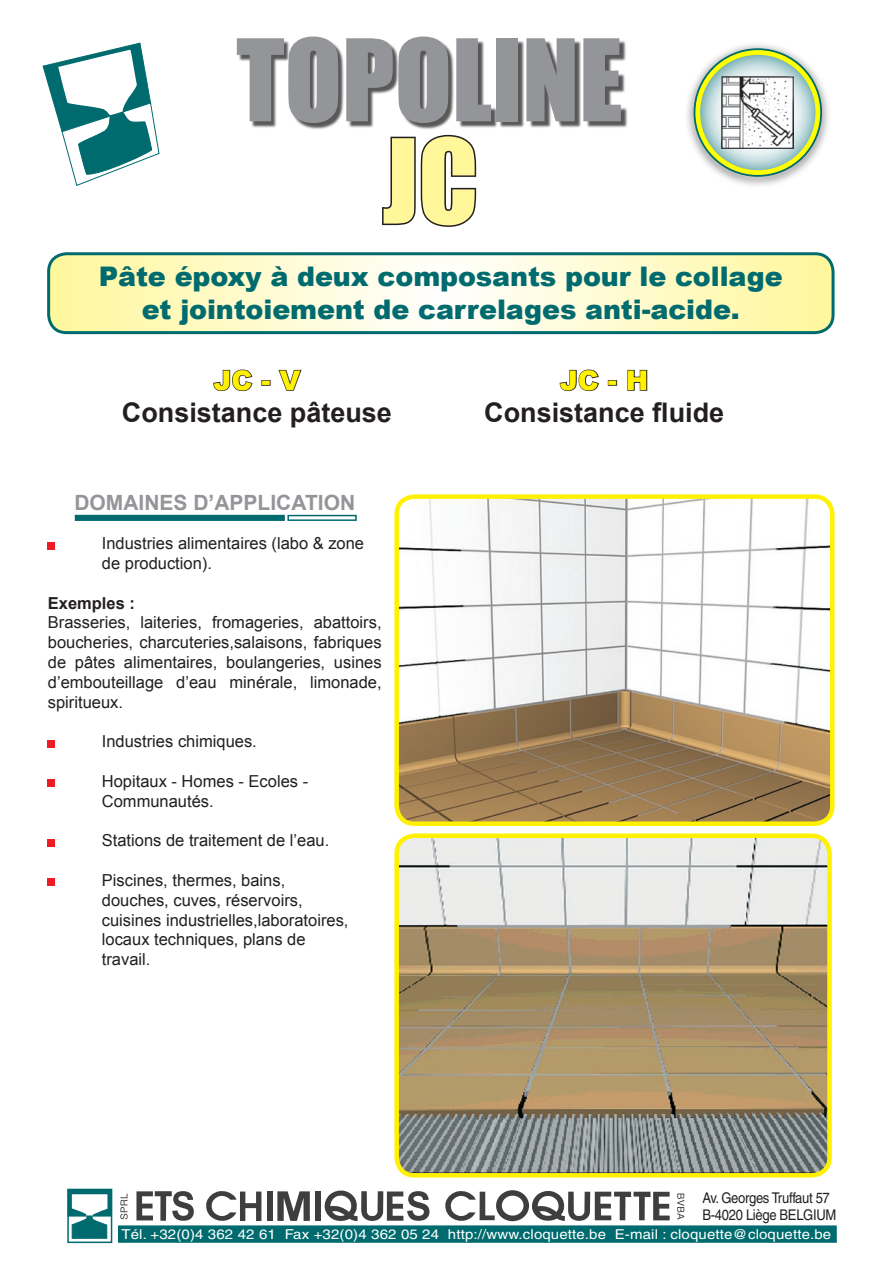
<style>
.page{position:relative;width:893px;height:1263px;background:#fff}
.page>*{position:absolute;margin:0;border:0;box-sizing:border-box;transform-origin:0 0}
.t1{font:108px "Impact";color:#fff79a}
.t2{font:105px "Impact";color:#939598}
.t3{font:900 27px/32.4px "Arial";letter-spacing:-.005em;color:#006b6e;text-align:center}
.t4{font:700 27px "Arial";color:#231f20}
.t5{font:900 27px "Arial";color:#fff101}
.t6{font:700 21px "Arial";color:#939598}
.t7{font:16.5px/19.8px "Arial";color:#231f20}
.t8{font:700 16.5px "Arial";color:#231f20}
.t9{font:14.7px/17.7px "Helvetica";letter-spacing:-.025em;color:#231f20;scale:.88 1}
.t10{font:13.65px "Helvetica";letter-spacing:.01em;color:#fff;scale:1.1 1}
</style>
<div class="page">
<svg style="left:43px;top:43px;width:117px;height:143px"></svg>
<div style="left:48px;top:542px;width:7px;height:7px;background:#ee1d23"></div>
<div style="left:48px;top:740px;width:7px;height:7px;background:#ee1d23"></div>
<div style="left:48px;top:780px;width:7px;height:7px;background:#ee1d23"></div>
<div style="left:48px;top:839px;width:7px;height:7px;background:#ee1d23"></div>
<div style="left:48px;top:879px;width:7px;height:7px;background:#ee1d23"></div>
<svg style="left:49px;top:254px;width:784px;height:79px;background:#fefacc"></svg>
<div style="left:47px;top:252px;width:787px;height:82px;border:3px solid #006b6e;border-radius:18px"></div>
<img style="left:687px;top:44px;width:142px;height:142px">
<svg style="left:698px;top:52px;width:120px;height:121px;background:#bed8bf"></svg>
<div style="left:695px;top:50px;width:125px;height:125px;border:5px solid #ff0;border-radius:50%"></div>
<img style="left:722px;top:76px;width:72px;height:73px">
<div style="left:238px;top:38px;width:390px;height:92px;background:#231f20;opacity:.75"></div>
<div style="left:75px;top:515px;width:210px;height:6px;border:2px solid #006b6e"></div>
<div style="left:287px;top:515px;width:70px;height:6px;border:2px solid #006b6e"></div>
<svg style="left:382px;top:134px;width:95px;height:93px"></svg>
<img style="left:397px;top:497px;width:435px;height:326px;border-radius:18px">
<div style="left:394px;top:494px;width:440px;height:332px;border:4px solid #fff101;border-radius:18px"></div>
<img style="left:397px;top:836px;width:432px;height:339px;border-radius:18px">
<div style="left:394px;top:833px;width:438px;height:344px;border:4px solid #fff101;border-radius:18px"></div>
<svg style="left:213px;top:369px;width:40px;height:23px"></svg>
<div style="left:261px;top:380px;width:10px;height:6px;border:2px solid #231f20"></div>
<svg style="left:278px;top:369px;width:24px;height:22px"></svg>
<svg style="left:559px;top:369px;width:40px;height:23px"></svg>
<div style="left:608px;top:380px;width:9px;height:6px;border:2px solid #231f20"></div>
<svg style="left:627px;top:369px;width:21px;height:22px"></svg>
<div style="left:119px;top:1226px;width:717px;height:16px;background:#006b6e"></div>
<div style="left:118px;top:1225px;width:719px;height:18px;border:2px solid #006b6e"></div>
<svg style="left:277px;top:1191px;width:33px;height:30px"></svg>
<div style="left:267px;top:1191px;width:5px;height:30px;background:#3e3e3f"></div>
<div style="left:315px;top:1192px;width:6px;height:29px;background:#3e3e3f"></div>
<svg style="left:136px;top:1191px;width:58px;height:30px"></svg>
<svg style="left:206px;top:1191px;width:55px;height:30px"></svg>
<svg style="left:445px;top:1190px;width:225px;height:32px"></svg>
<svg style="left:324px;top:1190px;width:105px;height:31px"></svg>
<div style="left:68px;top:1189px;width:44px;height:27px;background:linear-gradient(to right,#006b6e,#006b6e)"></div>
<div style="left:68px;top:1189px;width:44px;height:27px;border:1px solid #006b6e"></div>
<svg style="left:72px;top:1195px;width:35px;height:43px"></svg>
<div style="left:67px;top:1189px;width:45px;height:54px;border:2px solid #006b6e"></div>
<svg style="left:120px;top:1194px;width:8px;height:25px"></svg>
<svg style="left:677px;top:1193px;width:7px;height:26px"></svg>
<h2 class="t2" style="left:236px;top:-1px;width:388px">TOPOLINE</h2>
<h1 class="t1" style="left:383px;top:97px;width:97px">JC</h1>
<h3 class="t3" style="left:99px;top:259px;width:685px">Pâte époxy à deux composants pour le collage et jointoiement de carrelages anti-acide.</h3>
<h3 class="t5" style="left:213px;top:361px;width:88px">JC - V</h3>
<h3 class="t4" style="left:122px;top:395px;width:272px">Consistance pâteuse</h3>
<p class="t6" style="left:74px;top:488px;width:282px">DOMAINES D’APPLICATION</p>
<p class="t7" style="left:102px;top:534px;width:264px">Industries alimentaires (labo &amp; zone de production).</p>
<p class="t8" style="left:48px;top:592px;width:89px">Exemples :</p>
<p class="t7" style="left:48px;top:613px;width:335px;text-align:justify">Brasseries, laiteries, fromageries, abattoirs, boucheries, charcuteries,salaisons, fabriques de pâtes alimentaires, boulangeries, usines d’embouteillage d’eau minérale, limonade, spiritueux.</p>
<p class="t7" style="left:102px;top:732px;width:156px">Industries chimiques.</p>
<p class="t7" style="left:102px;top:771px;width:208px">Hopitaux - Homes - Ecoles -<br>Communautés.</p>
<p class="t7" style="left:102px;top:831px;width:229px">Stations de traitement de l’eau.</p>
<p class="t7" style="left:102px;top:870px;width:248px">Piscines, thermes, bains, douches, cuves, réservoirs, cuisines industrielles,laboratoires, locaux techniques, plans de travail.</p>
<h3 class="t5" style="left:560px;top:361px;width:90px">JC - H</h3>
<h3 class="t4" style="left:484px;top:395px;width:242px">Consistance fluide</h3>
<p class="t9" style="left:703px;top:1189px;width:154px">Av. Georges Truffaut 57<br>B-4020 Liège BELGIUM</p>
<p class="t10" style="left:121px;top:1226px;width:647px">Tél. +32(0)4 362 42 61 Fax +32(0)4 362 05 24 http://www.cloquette.be E-mail : cloquette@cloquette.be</p>
</div>
